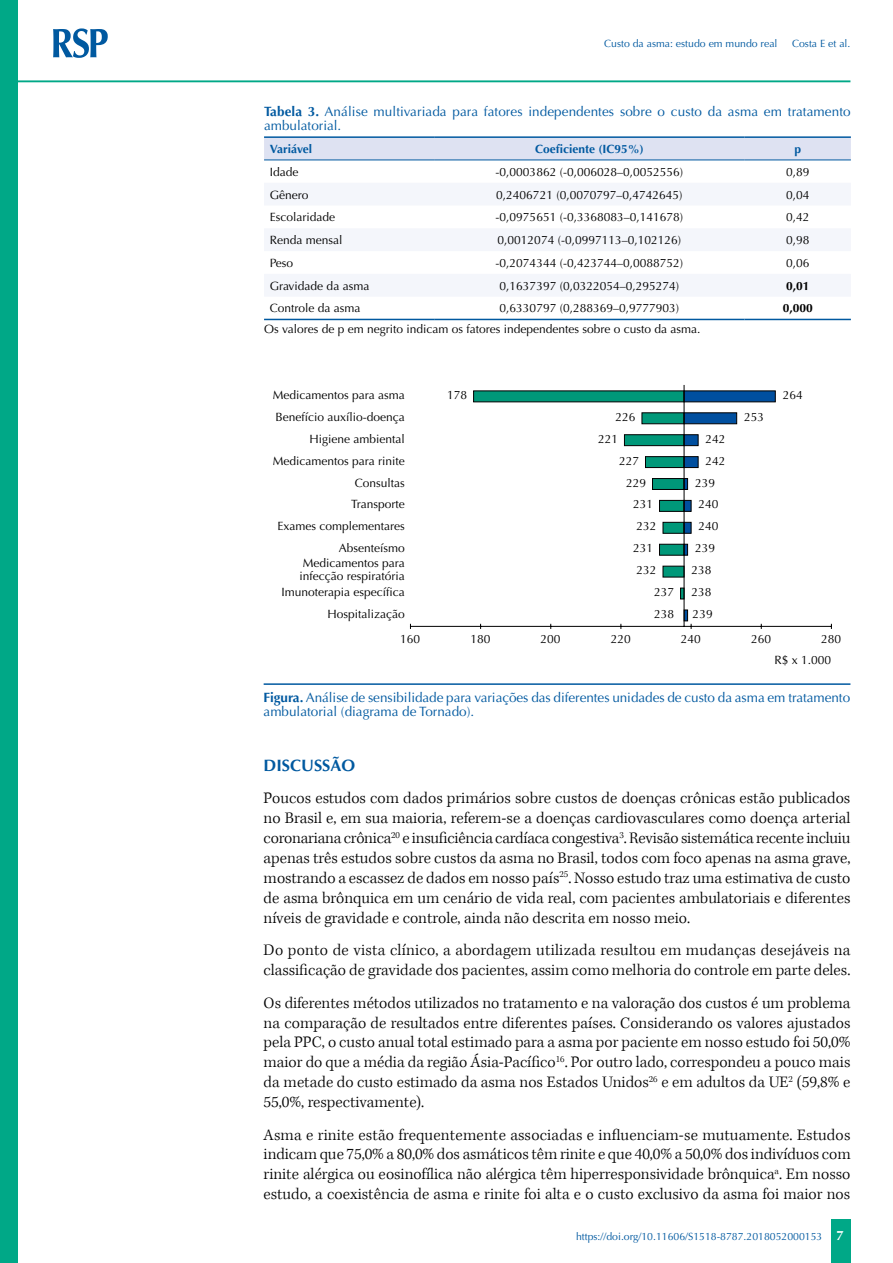
<style>
.page{position:relative;width:893px;height:1263px;background:#fff}
.page>*{position:absolute;margin:0;border:0;box-sizing:border-box;transform-origin:0 0}
.t1{font:300 16.5px/19.8px "Kepler Std";letter-spacing:.005em;color:#000;text-align:justify}
.t2{font:700 16.5px "Optima";color:#0059a0}
.t3{font:13.5px/14.2px "Optima";color:#0059a0}
.t4{font:700 13.5px "Optima";color:#fff}
.t5{font:12px/21.9px "Optima";color:#000}
.t6{font:700 12px "Optima";color:#0059a0}
.t7{font:700 12px "Optima";color:#000}
.t8{font:10.5px "Optima";color:#0059a0}
.s1{font-weight:700}
</style>
<div class="page">
<div style="left:831px;top:1220px;width:20px;height:43px;background:#00a887"></div>
<div style="left:0;top:0;width:18px;height:1263px;background:#00a887"></div>
<svg style="left:53px;top:28px;width:55px;height:30px"></svg>
<hr style="left:18px;top:80px;width:832px;height:2px;background:#00a887">
<div style="left:264px;top:138px;width:587px;height:22px;background:#dee2f2"></div>
<svg style="left:264px;top:318px;width:587px;height:1px"></svg>
<svg style="left:264px;top:183px;width:586px;height:113px;fill:#f4f6fb"></svg>
<hr style="left:264px;top:136px;width:170px;height:2px;background:#0059a0">
<hr style="left:434px;top:136px;width:311px;height:2px;background:#0059a0">
<hr style="left:745px;top:136px;width:106px;height:2px;background:#0059a0">
<hr style="left:264px;top:160px;width:170px;height:1px;background:#0059a0">
<hr style="left:434px;top:160px;width:311px;height:1px;background:#0059a0">
<hr style="left:745px;top:160px;width:106px;height:1px;background:#0059a0">
<hr style="left:264px;top:319px;width:170px;height:1px;background:#0059a0">
<hr style="left:434px;top:319px;width:311px;height:1px;background:#0059a0">
<hr style="left:745px;top:319px;width:106px;height:1px;background:#0059a0">
<hr style="left:264px;top:683px;width:586px;height:2px;background:#0059a0">
<hr style="left:410px;top:626px;width:421px;height:1px;background:#000">
<svg style="left:473px;top:390px;width:303px;height:238px"></svg>
<hr style="left:684px;top:385px;width:1px;height:241px;background:#000">
<p class="t8" style="left:604px;top:37px;width:175px">Custo da asma: estudo em mundo real</p>
<p class="t8" style="left:792px;top:37px;width:60px">Costa E et al.</p>
<p class="t3" style="left:264px;top:105px;width:588px"><span class="s1">Tabela 3.</span> Análise multivariada para fatores independentes sobre o custo da asma em tratamento ambulatorial.</p>
<p class="t6" style="left:270px;top:142px;width:44px">Variável</p>
<p class="t6" style="left:535px;top:142px;width:110px">Coeficiente (IC95%)</p>
<p class="t6" style="left:794px;top:142px;width:8px">p</p>
<p class="t5" style="left:270px;top:161px;width:30px">Idade</p>
<p class="t5" style="left:496px;top:161px;width:189px">-0,0003862 (-0,006028–0,0052556)</p>
<p class="t5" style="left:786px;top:161px;width:25px">0,89</p>
<p class="t5" style="left:270px;top:184px;width:40px">Gênero</p>
<p class="t5" style="left:496px;top:184px;width:188px">0,2406721 (0,0070797–0,4742645)</p>
<p class="t5" style="left:786px;top:184px;width:25px">0,04</p>
<p class="t5" style="left:270px;top:206px;width:67px">Escolaridade</p>
<p class="t5" style="left:496px;top:206px;width:189px">-0,0975651 (-0,3368083–0,141678)</p>
<p class="t5" style="left:786px;top:206px;width:25px">0,42</p>
<p class="t5" style="left:270px;top:229px;width:74px">Renda mensal</p>
<p class="t5" style="left:498px;top:229px;width:185px">0,0012074 (-0,0997113–0,102126)</p>
<p class="t5" style="left:786px;top:229px;width:25px">0,98</p>
<p class="t5" style="left:270px;top:252px;width:25px">Peso</p>
<p class="t5" style="left:496px;top:252px;width:189px">-0,2074344 (-0,423744–0,0088752)</p>
<p class="t5" style="left:786px;top:252px;width:25px">0,06</p>
<p class="t5" style="left:270px;top:275px;width:101px">Gravidade da asma</p>
<p class="t5" style="left:500px;top:275px;width:181px">0,1637397 (0,0322054–0,295274)</p>
<p class="t7" style="left:786px;top:279px;width:25px">0,01</p>
<p class="t5" style="left:270px;top:298px;width:92px">Controle da asma</p>
<p class="t5" style="left:500px;top:298px;width:181px">0,6330797 (0,288369–0,9777903)</p>
<p class="t7" style="left:783px;top:301px;width:32px">0,000</p>
<p class="t5" style="left:264px;top:318px;width:438px">Os valores de p em negrito indicam os fatores independentes sobre o custo da asma.</p>
<p class="t5" style="left:273px;top:384px;width:133px;text-align:right">Medicamentos para asma<br>Benefício auxílio-doença<br>Higiene ambiental<br>Medicamentos para rinite<br>Consultas<br>Transporte<br>Exames complementares<br>Absenteísmo</p>
<p class="t5" style="left:299px;top:556px;width:107px;line-height:13.5px">Medicamentos para infecção respiratória</p>
<p class="t5" style="left:281px;top:581px;width:125px;text-align:right">Imunoterapia específica<br>Hospitalização</p>
<p class="t5" style="left:447px;top:384px;width:22px">178</p>
<p class="t5" style="left:598px;top:406px;width:39px;text-indent:18px">226<br>221</p>
<p class="t5" style="left:619px;top:450px;width:22px">227</p>
<p class="t5" style="left:626px;top:472px;width:22px">229</p>
<p class="t5" style="left:633px;top:494px;width:22px">231</p>
<p class="t5" style="left:637px;top:515px;width:22px">232</p>
<p class="t5" style="left:633px;top:537px;width:22px">231</p>
<p class="t5" style="left:637px;top:559px;width:22px">232</p>
<p class="t5" style="left:654px;top:581px;width:22px">237</p>
<p class="t5" style="left:654px;top:603px;width:22px">238</p>
<p class="t5" style="left:706px;top:428px;width:22px">242</p>
<p class="t5" style="left:706px;top:450px;width:22px">242</p>
<p class="t5" style="left:695px;top:472px;width:22px">239</p>
<p class="t5" style="left:699px;top:494px;width:22px">240</p>
<p class="t5" style="left:699px;top:515px;width:22px">240</p>
<p class="t5" style="left:695px;top:537px;width:22px">239</p>
<p class="t5" style="left:692px;top:559px;width:22px">238</p>
<p class="t5" style="left:692px;top:581px;width:22px">238</p>
<p class="t5" style="left:693px;top:603px;width:22px">239</p>
<p class="t5" style="left:744px;top:406px;width:22px">253</p>
<p class="t5" style="left:783px;top:384px;width:22px">264</p>
<p class="t5" style="left:400px;top:628px;width:22px">160</p>
<p class="t5" style="left:470px;top:628px;width:22px">180</p>
<p class="t5" style="left:541px;top:628px;width:22px">200</p>
<p class="t5" style="left:611px;top:628px;width:22px">220</p>
<p class="t5" style="left:681px;top:628px;width:22px">240</p>
<p class="t5" style="left:751px;top:628px;width:22px">260</p>
<p class="t5" style="left:821px;top:628px;width:22px">280</p>
<p class="t5" style="left:775px;top:649px;width:58px">R$ x 1.000</p>
<p class="t3" style="left:264px;top:690px;width:588px"><span class="s1">Figura.</span> Análise de sensibilidade para variações das diferentes unidades de custo da asma em tratamento ambulatorial (diagrama de Tornado).</p>
<p class="t2" style="left:264px;top:755px;width:93px">DISCUSSÃO</p>
<p class="t1" style="left:264px;top:789px;width:588px">Poucos estudos com dados primários sobre custos de doenças crônicas estão publicados no Brasil e, em sua maioria, referem-se a doenças cardiovasculares como doença arterial coronariana crônica<sup>20</sup> e insuficiência cardíaca congestiva<sup>3</sup>. Revisão sistemática recente incluiu apenas três estudos sobre custos da asma no Brasil, todos com foco apenas na asma grave, mostrando a escassez de dados em nosso país<sup>25</sup>. Nosso estudo traz uma estimativa de custo de asma brônquica em um cenário de vida real, com pacientes ambulatoriais e diferentes níveis de gravidade e controle, ainda não descrita em nosso meio.</p>
<p class="t1" style="left:264px;top:941px;width:588px">Do ponto de vista clínico, a abordagem utilizada resultou em mudanças desejáveis na classificação de gravidade dos pacientes, assim como melhoria do controle em parte deles.</p>
<p class="t1" style="left:264px;top:993px;width:588px">Os diferentes métodos utilizados no tratamento e na valoração dos custos é um problema na comparação de resultados entre diferentes países. Considerando os valores ajustados pela PPC, o custo anual total estimado para a asma por paciente em nosso estudo foi 50,0% maior do que a média da região Ásia-Pacífico<sup>16</sup>. Por outro lado, correspondeu a pouco mais da metade do custo estimado da asma nos Estados Unidos<sup>26</sup> e em adultos da UE<sup>2</sup> (59,8% e 55,0%, respectivamente).</p>
<p class="t1" style="left:264px;top:1125px;width:588px">Asma e rinite estão frequentemente associadas e influenciam-se mutuamente. Estudos indicam que 75,0% a 80,0% dos asmáticos têm rinite e que 40,0% a 50,0% dos indivíduos com rinite alérgica ou eosinofílica não alérgica têm hiperresponsividade brônquica<sup>a</sup>. Em nosso estudo, a coexistência de asma e rinite foi alta e o custo exclusivo da asma foi maior nos</p>
<p class="t8" style="left:576px;top:1230px;width:248px">https://doi.org/10.11606/S1518-8787.2018052000153</p>
<p class="t4" style="left:836px;top:1227px;width:9px">7</p>
</div>
